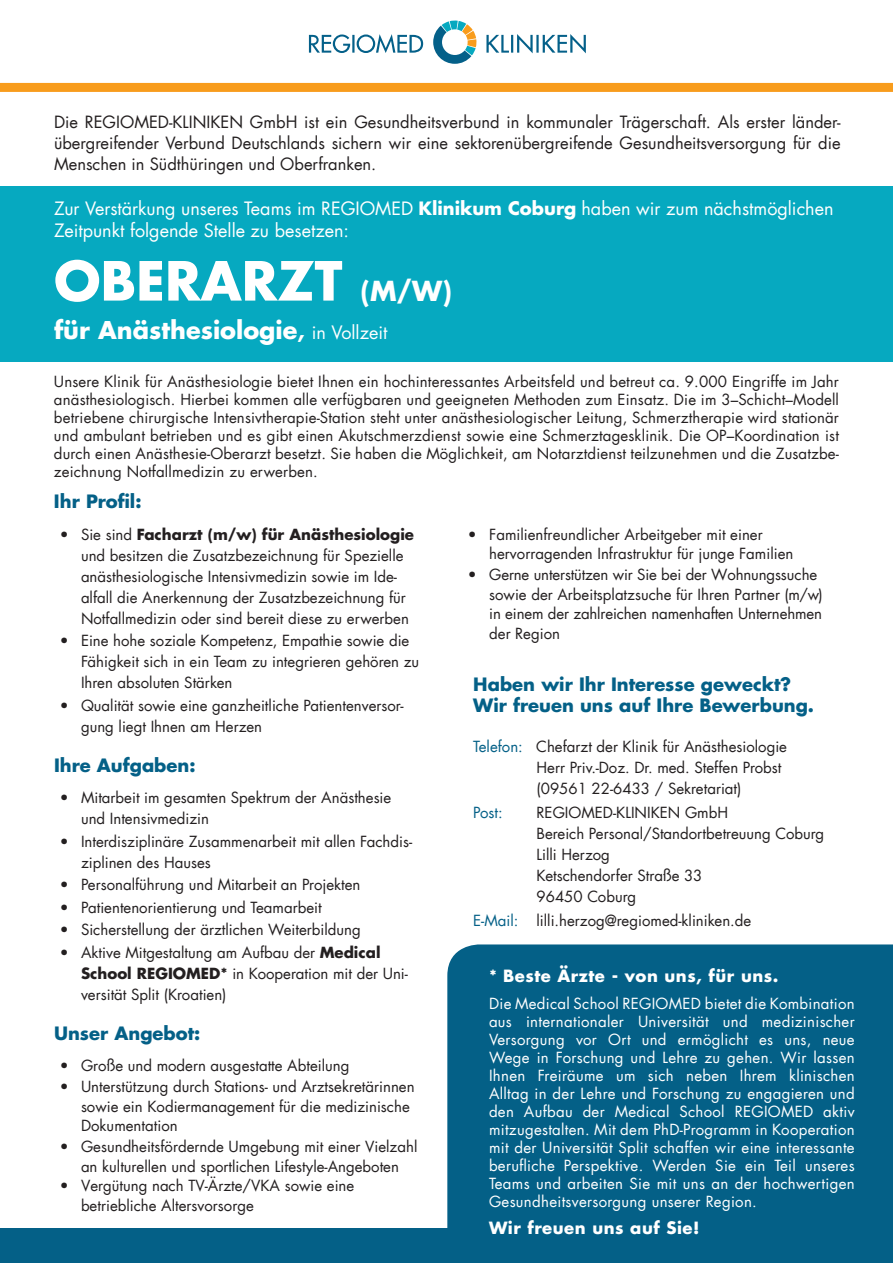
<style>
.page{position:relative;width:893px;height:1263px;background:#fff}
.page>*{position:absolute;margin:0;border:0;box-sizing:border-box;transform-origin:0 0}
.t1{font:700 52.5px "Futura Com";color:#fff}
.t2{font:700 24px "Futura Com";color:#fff}
.t3{font:18px/22.5px "Futura Com";color:#fff}
.t4{font:700 18px/21px "Futura Com";color:#046087}
.t5{font:16.5px/21px "Futura Com";color:#231f20;text-align:justify}
.t6{font:700 16.5px "Futura Com";letter-spacing:.03em;color:#fff}
.t7{font:15px/21px "Futura Com";color:#231f20}
.t8{font:15px/18px "Futura Com";letter-spacing:.02em;color:#fff;text-align:justify}
.t9{font:15px "Futura Com";color:#046087}
.s1{font-weight:700}
.s2{font-size:27px}
.s3{font-size:21px}
.s4{font-family:"Futura Std";font-weight:400;font-size:18px}
.s5{color:#046087}
</style>
<div class="page">
<svg style="left:433px;top:20px;width:44px;height:44px"></svg>
<svg style="left:309px;top:34px;width:114px;height:19px"></svg>
<svg style="left:486px;top:34px;width:100px;height:19px"></svg>
<div style="left:0;top:83px;width:893px;height:9px;background:#f89c1c"></div>
<div style="left:0;top:186px;width:893px;height:175px;background:#06a9c0"></div>
<div style="left:447px;top:944px;width:446px;height:319px;background:#046087"></div>
<div style="left:0;top:1228px;width:462px;height:35px;background:#046087"></div>
<p class="t5" style="left:54px;top:112px;width:788px">Die REGIOMED-KLINIKEN GmbH ist ein Gesundheitsverbund in kommunaler Trägerschaft. Als erster länder&shy;übergreifender Verbund Deutschlands sichern wir eine sektorenübergreifende Gesundheitsversorgung für die Menschen in Südthüringen und Oberfranken.</p>
<p class="t3" style="left:54px;top:197px;width:781px">Zur Verstärkung unseres Teams im REGIOMED <span class="s1">Klinikum Coburg</span> haben wir zum nächstmöglichen<br>Zeitpunkt folgende Stelle zu besetzen:</p>
<h1 class="t1" style="left:54px;top:240px;width:399px">OBERARZT <span class="s2">(M/W)</span></h1>
<h2 class="t2" style="left:54px;top:311px;width:335px">für Anästhesiologie<span class="s3">,</span> <span class="s4">in Vollzeit</span></h2>
<p class="t7" style="left:54px;top:372px;width:786px;line-height:18px;text-align:justify">Unsere Klinik für Anästhesiologie bietet Ihnen ein hochinteressantes Arbeitsfeld und betreut ca. 9.000 Eingriffe im Jahr anästhesiologisch. Hierbei kommen alle verfügbaren und geeigneten Methoden zum Einsatz. Die im 3–Schicht–Modell betriebene chirurgische Intensivtherapie-Station steht unter anästhesiologischer Leitung, Schmerztherapie wird stationär und ambulant betrieben und es gibt einen Akutschmerzdienst sowie eine Schmerztagesklinik. Die OP–Koordination ist durch einen Anästhesie-Oberarzt besetzt. Sie haben die Möglichkeit, am Notarztdienst teilzunehmen und die Zusatzbe&shy;zeichnung Notfallmedizin zu erwerben.</p>
<p class="t4" style="left:54px;top:490px;width:89px">Ihr Profil:</p>
<p class="t7" style="left:81px;top:523px;width:335px;text-indent:-21px">• Sie sind <span class="s1">Facharzt (m/w) für Anästhesiologie </span>und besitzen die Zusatzbezeichnung für Spezielle anästhesiologische Intensivmedizin sowie im Ide&shy;alfall die Anerkennung der Zusatzbezeichnung für Notfallmedizin oder sind bereit diese zu erwerben</p>
<p class="t7" style="left:81px;top:630px;width:340px;text-indent:-21px">• Eine hohe soziale Kompetenz, Empathie sowie die<br>Fähigkeit sich in ein Team zu integrieren gehören zu<br>Ihren absoluten Stärken</p>
<p class="t7" style="left:81px;top:694px;width:324px;text-indent:-21px">• Qualität sowie eine ganzheitliche Patientenversor&shy;gung liegt Ihnen am Herzen</p>
<p class="t4" style="left:54px;top:754px;width:143px">Ihre Aufgaben:</p>
<p class="t7" style="left:81px;top:787px;width:312px;text-indent:-21px">• Mitarbeit im gesamten Spektrum der Anästhesie und Intensivmedizin</p>
<p class="t7" style="left:81px;top:831px;width:333px;text-indent:-21px">• Interdisziplinäre Zusammenarbeit mit allen Fachdis&shy;ziplinen des Hauses</p>
<p class="t7" style="left:60px;top:874px;width:302px">• Personalführung und Mitarbeit an Projekten</p>
<p class="t7" style="left:60px;top:897px;width:263px">• Patientenorientierung und Teamarbeit</p>
<p class="t7" style="left:60px;top:919px;width:302px">• Sicherstellung der ärztlichen Weiterbildung</p>
<p class="t7" style="left:81px;top:942px;width:328px;text-indent:-21px">• Aktive Mitgestaltung am Aufbau der <span class="s1">Medical<br>School REGIOMED*</span> in Kooperation mit der Uni&shy;versität Split (Kroatien)</p>
<p class="t4" style="left:54px;top:1022px;width:148px">Unser Angebot:</p>
<p class="t7" style="left:60px;top:1055px;width:291px">• Große und modern ausgestatte Abteilung</p>
<p class="t7" style="left:81px;top:1077px;width:335px;line-height:19.5px;text-indent:-21px">• Unterstützung durch Stations- und Arztsekretärinnen sowie ein Kodiermanagement für die medizinische<br>Dokumentation</p>
<p class="t7" style="left:60px;top:1137px;width:359px;line-height:19.5px;text-align:center">• Gesundheitsfördernde Umgebung mit einer Vielzahl an kulturellen und sportlichen Lifestyle-Angeboten</p>
<p class="t7" style="left:81px;top:1176px;width:275px;line-height:19.5px;text-indent:-21px">• Vergütung nach TV-Ärzte/VKA sowie eine betriebliche Altersvorsorge</p>
<p class="t7" style="left:489px;top:524px;width:306px;line-height:19.5px;text-indent:-21px">• Familienfreundlicher Arbeitgeber mit einer hervorragenden Infrastruktur für junge Familien</p>
<p class="t7" style="left:489px;top:565px;width:335px;line-height:19.5px;text-indent:-21px">• Gerne unterstützen wir Sie bei der Wohnungssuche sowie der Arbeitsplatzsuche für Ihren Partner (m/w) in einem der zahlreichen namenhaften Unternehmen der Region</p>
<p class="t4" style="left:473px;top:673px;width:342px">Haben wir Ihr Interesse geweckt?<br>Wir freuen uns auf Ihre Bewerbung.</p>
<p class="t7" style="left:536px;top:736px;width:252px;text-indent:-63px"><span class="s5">Telefon:</span> Chefarzt der Klinik für Anästhesiologie<br>Herr Priv.-Doz. Dr. med. Steffen Probst (09561 22-6433 / Sekretariat)</p>
<p class="t9" style="left:473px;top:802px;width:31px">Post:</p>
<p class="t7" style="left:536px;top:802px;width:289px">REGIOMED-KLINIKEN GmbH<br>Bereich Personal/Standortbetreuung Coburg<br>Lilli Herzog<br>Ketschendorfer Straße 33<br>96450 Coburg</p>
<p class="t7" style="left:473px;top:910px;width:280px"><span class="s5">E-Mail:</span> lilli.herzog@regiomed-kliniken.de</p>
<p class="t6" style="left:489px;top:963px;width:291px">* Beste Ärzte - von uns, für uns.</p>
<p class="t8" style="left:489px;top:994px;width:367px">Die Medical School REGIOMED bietet die Kombination aus internationaler Universität und medizinischer Versorgung vor Ort und ermöglicht es uns, neue Wege in Forschung und Lehre zu gehen. Wir lassen Ihnen Freiräume um sich neben Ihrem klinischen Alltag in der Lehre und Forschung zu engagieren und den Aufbau der Medical School REGIOMED aktiv mitzugestalten. Mit dem PhD-Programm in Kooperation mit der Universität Split schaffen wir eine interessante berufliche Perspektive. Werden Sie ein Teil unseres Teams und arbeiten Sie mit uns an der hochwertigen Gesundheitsversorgung unserer Region.</p>
<p class="t6" style="left:489px;top:1215px;width:212px">Wir freuen uns auf Sie!</p>
</div>
